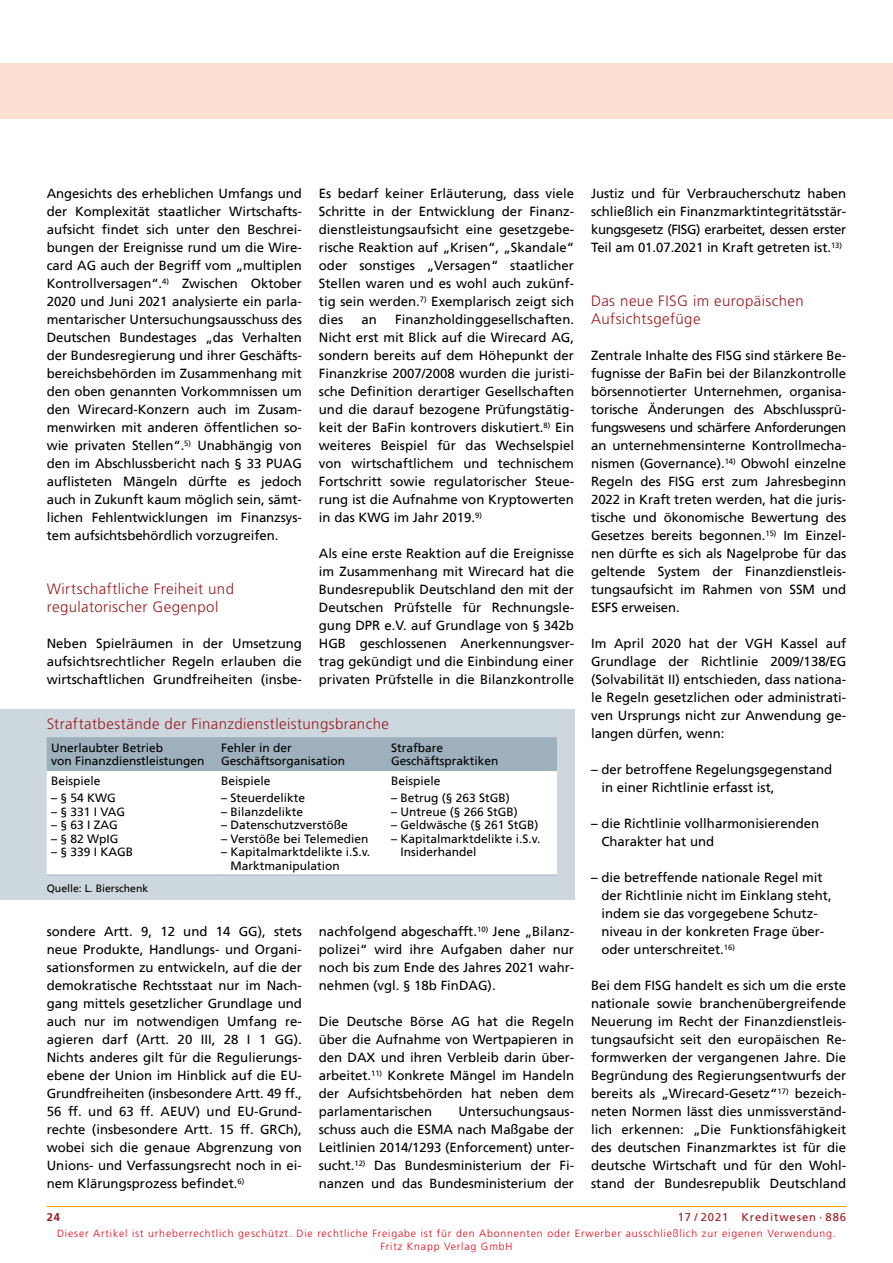
<style>
.page{position:relative;width:893px;height:1263px;background:#fff}
.page>*{position:absolute;margin:0;border:0;box-sizing:border-box;transform-origin:0 0}
.t1{font:300 15px/18px "Frutiger";letter-spacing:.03em;color:#9a191e}
.t2{font:13.2px/18px "Frutiger";color:#000;text-align:justify}
.t3{font:12px/13.5px "Frutiger";color:#000}
.t4{font:11.25px "Frutiger";letter-spacing:.08em;color:#9a191e}
.t5{font:700 11.25px "Frutiger";color:#9a191e}
.t6{font:300 10.5px/13.5px "Frutiger";letter-spacing:.08em;color:#e30613;text-align:center}
.t7{font:10.5px "Frutiger";color:#000}
</style>
<div class="page">
<div style="left:0;top:64px;width:893px;height:55px;background:#fce0d1"></div>
<hr style="left:47px;top:1206px;width:799px;height:1px;background:#f0a400">
<div style="left:0;top:709px;width:574px;height:191px;background:#cdd7de"></div>
<div style="left:47px;top:738px;width:510px;height:32px;background:#9db0bb"></div>
<div style="left:47px;top:771px;width:510px;height:103px;background:#fff"></div>
<hr style="left:47px;top:737px;width:170px;height:1px;background:#9db0bb">
<hr style="left:217px;top:737px;width:170px;height:1px;background:#9db0bb">
<hr style="left:387px;top:737px;width:170px;height:1px;background:#9db0bb">
<hr style="left:47px;top:770px;width:170px;height:1px;background:#9db0bb">
<hr style="left:217px;top:770px;width:170px;height:1px;background:#9db0bb">
<hr style="left:387px;top:770px;width:170px;height:1px;background:#9db0bb">
<hr style="left:47px;top:875px;width:170px;height:1px;background:#9db0bb">
<hr style="left:217px;top:875px;width:170px;height:1px;background:#9db0bb">
<hr style="left:387px;top:875px;width:170px;height:1px;background:#9db0bb">
<p class="t2" style="left:47px;top:185px;width:257px">Angesichts des erheblichen Umfangs und der Komplexität staatlicher Wirtschafts&shy;aufsicht findet sich unter den Beschrei&shy;bungen der Ereignisse rund um die Wire&shy;card AG auch der Begriff vom „multiplen Kontrollversagen“.<sup>4)</sup> Zwischen Oktober 2020 und Juni 2021 analysierte ein parla&shy;mentarischer Untersuchungsausschuss des Deutschen Bundestages „das Verhalten der Bundesregierung und ihrer Geschäfts&shy;bereichsbehörden im Zusammenhang mit den oben genannten Vorkommnissen um den Wirecard-Konzern auch im Zusam&shy;menwirken mit anderen öffentlichen so&shy;wie privaten Stellen“.<sup>5)</sup> Unabhängig von den im Abschlussbericht nach § 33 PUAG auflisteten Mängeln dürfte es jedoch auch in Zukunft kaum möglich sein, sämt&shy;lichen Fehlentwicklungen im Finanzsys&shy;tem aufsichtsbehördlich vorzugreifen.</p>
<p class="t1" style="left:47px;top:580px;width:189px">Wirtschaftliche Freiheit und regulatorischer Gegenpol</p>
<p class="t2" style="left:47px;top:635px;width:257px">Neben Spielräumen in der Umsetzung aufsichtsrechtlicher Regeln erlauben die wirtschaftlichen Grundfreiheiten (insbe-</p>
<p class="t2" style="left:319px;top:185px;width:257px">Es bedarf keiner Erläuterung, dass viele Schritte in der Entwicklung der Finanz&shy;dienstleistungsaufsicht eine gesetzgebe&shy;rische Reaktion auf „Krisen“, „Skandale“ oder sonstiges „Versagen“ staatlicher Stellen waren und es wohl auch zukünf&shy;tig sein werden.<sup>7)</sup> Exemplarisch zeigt sich dies</p>
<p class="t2" style="left:319px;top:311px;width:257px;text-indent:76px">Finanzholdinggesellschaften.<br>Nicht erst mit Blick auf die Wirecard AG, sondern bereits auf dem Höhepunkt der Finanzkrise 2007/2008 wurden die juristi&shy;sche Definition derartiger Gesellschaften und die darauf bezogene Prüfungstätig&shy;keit der BaFin kontrovers diskutiert.<sup>8)</sup> Ein weiteres Beispiel für das Wechselspiel von wirtschaftlichem und technischem Fortschritt sowie regulatorischer Steue&shy;rung ist die Aufnahme von Kryptowerten in das KWG im Jahr 2019.<sup>9)</sup></p>
<p class="t2" style="left:319px;top:545px;width:257px">Als eine erste Reaktion auf die Ereignisse im Zusammenhang mit Wirecard hat die Bundesrepublik Deutschland den mit der Deutschen Prüfstelle für Rechnungsle&shy;gung DPR e.V. auf Grundlage von § 342b HGB geschlossenen Anerkennungsver&shy;trag gekündigt und die Einbindung einer privaten Prüfstelle in die Bilanzkontrolle</p>
<p class="t2" style="left:361px;top:311px;width:17px">an</p>
<p class="t1" style="left:47px;top:715px;width:344px">Straftatbestände der Finanzdienstleistungsbranche</p>
<p class="t3" style="left:51px;top:742px;width:155px">Unerlaubter Betrieb<br>von Finanzdienstleistungen</p>
<p class="t3" style="left:221px;top:742px;width:126px">Fehler in der<br>Geschäftsorganisation</p>
<p class="t3" style="left:391px;top:742px;width:109px">Strafbare<br>Geschäftspraktiken</p>
<p class="t3" style="left:51px;top:774px;width:51px">Beispiele</p>
<p class="t3" style="left:51px;top:792px;width:66px">– § 54 KWG</p>
<p class="t3" style="left:51px;top:806px;width:76px">– § 331 I VAG</p>
<p class="t3" style="left:51px;top:819px;width:68px">– § 63 I ZAG</p>
<p class="t3" style="left:51px;top:833px;width:69px">– § 82 WpIG</p>
<p class="t3" style="left:51px;top:846px;width:84px">– § 339 I KAGB</p>
<p class="t3" style="left:221px;top:774px;width:51px">Beispiele</p>
<p class="t3" style="left:221px;top:792px;width:86px">– Steuerdelikte</p>
<p class="t3" style="left:221px;top:806px;width:84px">– Bilanzdelikte</p>
<p class="t3" style="left:221px;top:819px;width:128px">– Datenschutzverstöße</p>
<p class="t3" style="left:221px;top:833px;width:149px">– Verstöße bei Telemedien</p>
<p class="t3" style="left:230px;top:846px;width:141px;text-indent:-9px">– Kapitalmarktdelikte i.S.v.<br>Marktmanipulation</p>
<p class="t3" style="left:391px;top:774px;width:51px">Beispiele</p>
<p class="t3" style="left:391px;top:792px;width:120px">– Betrug (§ 263 StGB)</p>
<p class="t3" style="left:391px;top:806px;width:128px">– Untreue (§ 266 StGB)</p>
<p class="t3" style="left:391px;top:819px;width:149px">– Geldwäsche (§ 261 StGB)</p>
<p class="t3" style="left:401px;top:833px;width:141px;text-indent:-9px">– Kapitalmarktdelikte i.S.v.<br>Insiderhandel</p>
<p class="t7" style="left:47px;top:883px;width:103px">Quelle: L. Bierschenk</p>
<p class="t2" style="left:47px;top:923px;width:257px">sondere Artt. 9, 12 und 14 GG), stets neue Produkte, Handlungs- und Organi&shy;sationsformen zu entwickeln, auf die der demokratische Rechtsstaat nur im Nach&shy;gang mittels gesetzlicher Grundlage und auch nur im notwendigen Umfang re&shy;agieren darf (Artt. 20 III, 28 I 1 GG).<br>Nichts anderes gilt für die Regulierungs&shy;ebene der Union im Hinblick auf die EU-Grundfreiheiten (insbesondere Artt. 49 ff., 56 ff. und 63 ff. AEUV) und EU-Grund&shy;rechte (insbesondere Artt. 15 ff. GRCh), wobei sich die genaue Abgrenzung von Unions- und Verfassungsrecht noch in ei&shy;nem Klärungsprozess befindet.<sup>6)</sup></p>
<p class="t2" style="left:319px;top:923px;width:257px">nachfolgend abgeschafft.<sup>10)</sup> Jene „Bilanz&shy;polizei“ wird ihre Aufgaben daher nur noch bis zum Ende des Jahres 2021 wahr&shy;nehmen (vgl. § 18b FinDAG).</p>
<p class="t2" style="left:319px;top:1013px;width:257px">Die Deutsche Börse AG hat die Regeln über die Aufnahme von Wertpapieren in den DAX und ihren Verbleib darin über&shy;arbeitet.<sup>11)</sup> Konkrete Mängel im Handeln der Aufsichtsbehörden hat neben dem parlamentarischen</p>
<p class="t2" style="left:319px;top:1103px;width:257px;text-indent:140px">Untersuchungsaus&shy;schuss auch die ESMA nach Maßgabe der Leitlinien 2014/1293 (Enforcement) unter&shy;sucht.<sup>12)</sup> Das Bundesministerium der Fi&shy;nanzen und das Bundesministerium der</p>
<p class="t2" style="left:591px;top:185px;width:257px">Justiz und für Verbraucherschutz haben schließlich ein Finanzmarktintegritätsstär&shy;kungsgesetz (FISG) erarbeitet, dessen erster Teil am 01.07.2021 in Kraft getreten ist.<sup>13)</sup></p>
<p class="t1" style="left:591px;top:292px;width:214px">Das neue FISG im europäischen<br>Aufsichtsgefüge</p>
<p class="t2" style="left:591px;top:347px;width:257px">Zentrale Inhalte des FISG sind stärkere Be&shy;fugnisse der BaFin bei der Bilanzkontrolle börsennotierter Unternehmen, organisa&shy;torische Änderungen des Abschlussprü&shy;fungswesens und schärfere Anforderungen an unternehmensinterne Kontrollmecha&shy;nismen (Governance).<sup>14)</sup> Obwohl einzelne Regeln des FISG erst zum Jahresbeginn 2022 in Kraft treten werden, hat die juris&shy;tische und ökonomische Bewertung des Gesetzes bereits begonnen.<sup>15)</sup> Im Einzel&shy;nen dürfte es sich als Nagelprobe für das geltende System der Finanzdienstleis&shy;tungsaufsicht im Rahmen von SSM und ESFS erweisen.</p>
<p class="t2" style="left:591px;top:635px;width:257px">Im April 2020 hat der VGH Kassel auf Grundlage der Richtlinie 2009/138/EG (Solvabilität II) entschieden, dass nationa&shy;le Regeln gesetzlichen oder administrati&shy;ven Ursprungs nicht zur Anwendung ge&shy;langen dürfen, wenn:</p>
<p class="t2" style="left:601px;top:761px;width:232px;text-indent:-10px">– der betroffene Regelungsgegenstand in einer Richtlinie erfasst ist,</p>
<p class="t2" style="left:601px;top:815px;width:219px;text-indent:-10px">– die Richtlinie vollharmonisierenden<br>Charakter hat und</p>
<p class="t2" style="left:601px;top:869px;width:232px;text-align:left;text-indent:-10px">– die betreffende nationale Regel mit der Richtlinie nicht im Einklang steht, indem sie das vorgegebene Schutz&shy;niveau in der konkreten Frage über&shy;oder unterschreitet.<sup>16)</sup></p>
<p class="t2" style="left:591px;top:977px;width:257px">Bei dem FISG handelt es sich um die erste nationale sowie branchenübergreifende Neuerung im Recht der Finanzdienstleis&shy;tungsaufsicht seit den europäischen Re&shy;formwerken der vergangenen Jahre. Die Begründung des Regierungsentwurfs der bereits als „Wirecard-Gesetz“<sup>17)</sup> bezeich&shy;neten Normen lässt dies unmissverständ&shy;lich erkennen: „Die Funktionsfähigkeit des deutschen Finanzmarktes ist für die deutsche Wirtschaft und für den Wohl&shy;stand der Bundesrepublik Deutschland</p>
<p class="t5" style="left:47px;top:1211px;width:15px">24</p>
<p class="t4" style="left:678px;top:1211px;width:170px">17 / 2021 Kreditwesen · 886</p>
<p class="t6" style="left:57px;top:1226px;width:780px">Dieser Artikel ist urheberrechtlich geschützt. Die rechtliche Freigabe ist für den Abonnenten oder Erwerber ausschließlich zur eigenen Verwendung.<br>Fritz Knapp Verlag GmbH</p>
</div>
